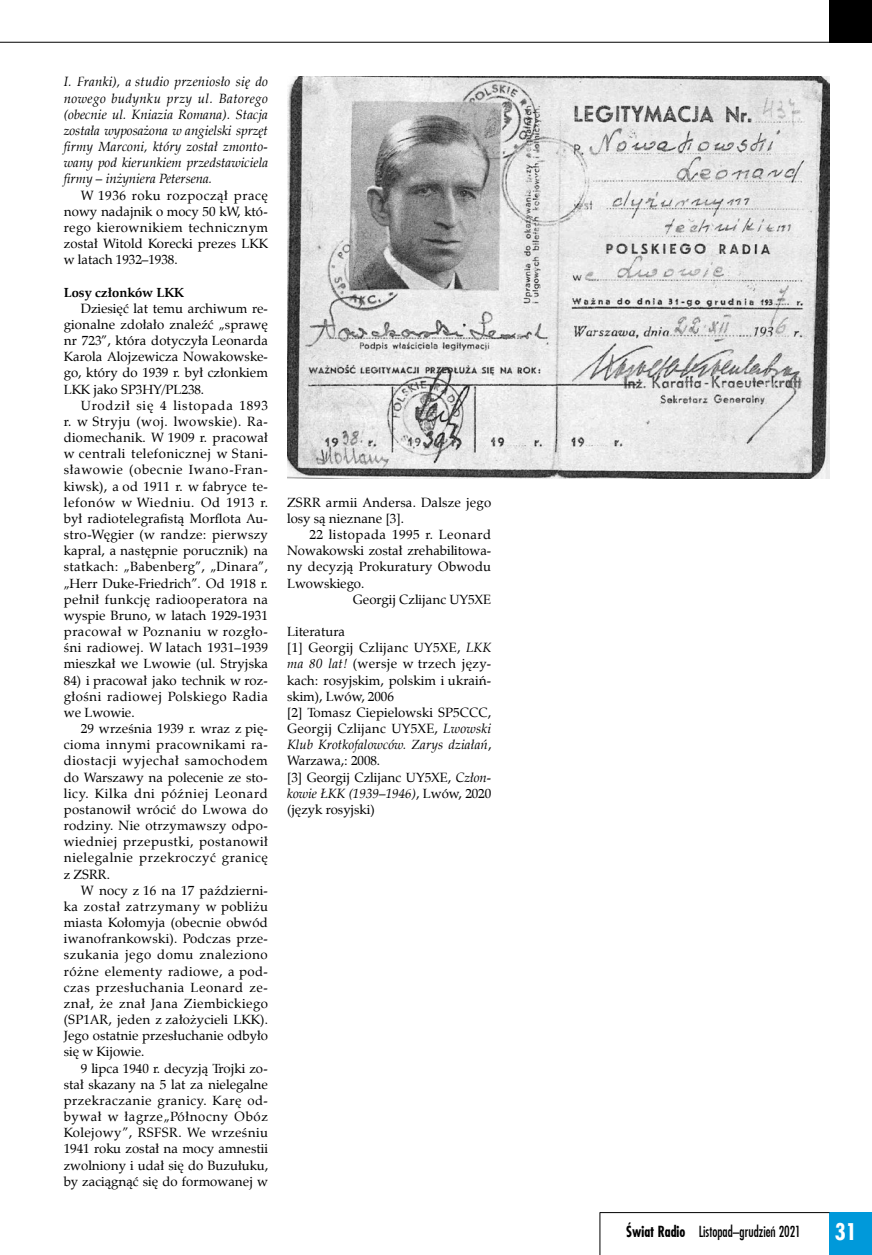
<style>
.page{position:relative;width:872px;height:1255px;background:#fff}
.page>*{position:absolute;margin:0;border:0;box-sizing:border-box;transform-origin:0 0}
.t1{font:700 22.5px "Fujiyama";color:#fff}
.t2{font:15px "Fujiyama";color:#000;scale:.9 1}
.t3{font:13.2px/16.2px "Zapf Calligr EU";letter-spacing:.005em;color:#000;text-align:justify}
.t4{font:italic 13.2px/16.2px "Zapf Calligr EU";letter-spacing:.005em;color:#000;text-align:justify}
.t5{font:13.2px "Zapf Calligr EU";letter-spacing:.04em;color:#000}
.t6{font:700 13.2px "Zapf Calligr EU";color:#000}
.s1{font-style:italic}
.s2{font-weight:700}
</style>
<div class="page">
<div style="left:829px;top:1212px;width:43px;height:42px;background:#0099da"></div>
<div style="left:829px;top:0;width:43px;height:43px;background:#000"></div>
<hr style="left:600px;top:1212px;width:229px;height:1px;background:#000">
<hr style="left:599px;top:1212px;width:1px;height:42px;background:#000">
<hr style="left:0;top:42px;width:872px;height:1px;background:#000">
<img style="left:287px;top:76px;width:542px;height:402px">
<p class="t4" style="left:64px;top:74px;width:206px">I. Franki), a studio przeniosło się do nowego budynku przy ul. Batorego (obecnie ul. Kniazia Romana). Stacja została wyposażona w angielski sprzęt firmy Marconi, który został zmonto&shy;wany pod kierunkiem przedstawiciela firmy – inżyniera Petersena.</p>
<p class="t3" style="left:64px;top:187px;width:206px;text-indent:17px">W 1936 roku rozpoczął pracę nowy nadajnik o mocy 50 kW, któ&shy;rego kierownikiem technicznym został Witold Korecki prezes LKK w latach 1932–1938.</p>
<p class="t6" style="left:64px;top:284px;width:121px">Losy członków LKK</p>
<p class="t3" style="left:64px;top:300px;width:206px;text-indent:17px">Dziesięć lat temu archiwum re&shy;gionalne zdołało znaleźć „sprawę nr 723”, która dotyczyła Leonarda Karola Alojzewicza Nowakowske&shy;go, który do 1939 r. był członkiem LKK jako SP3HY/PL238.</p>
<p class="t3" style="left:64px;top:397px;width:206px;text-indent:17px">Urodził się 4 listopada 1893 r. w Stryju (woj. lwowskie). Ra&shy;diomechanik. W 1909 r. pracował w centrali telefonicznej w Stani&shy;sławowie (obecnie Iwano-Fran&shy;kiwsk), a od 1911 r. w fabryce te&shy;lefonów w Wiedniu. Od 1913 r. był radiotelegrafistą Morflota Au&shy;stro-Węgier (w randze: pierwszy kapral, a następnie porucznik) na statkach: „Babenberg”, „Dinara”, „Herr Duke-Friedrich”. Od 1918 r. pełnił funkcję radiooperatora na wyspie Bruno, w latach 1929-1931 pracował w Poznaniu w rozgło&shy;śni radiowej. W latach 1931–1939 mieszkał we Lwowie (ul. Stryjska</p>
<p class="t3" style="left:64px;top:672px;width:206px">84) i pracował jako technik w roz&shy;głośni radiowej Polskiego Radia we Lwowie.</p>
<p class="t3" style="left:64px;top:720px;width:206px;text-indent:17px">29 września 1939 r. wraz z pię&shy;cioma innymi pracownikami ra&shy;diostacji wyjechał samochodem do Warszawy na polecenie ze sto&shy;licy. Kilka dni później Leonard postanowił wrócić do Lwowa do rodziny. Nie otrzymawszy odpo&shy;wiedniej przepustki, postanowił nielegalnie przekroczyć granicę z ZSRR.</p>
<p class="t3" style="left:64px;top:882px;width:206px;text-indent:17px">W nocy z 16 na 17 październi&shy;ka został zatrzymany w pobliżu miasta Kołomyja (obecnie obwód iwanofrankowski). Podczas prze&shy;szukania jego domu znaleziono różne elementy radiowe, a pod&shy;czas przesłuchania Leonard ze&shy;znał, że znał Jana Ziembickiego (SP1AR, jeden z założycieli LKK).<br>Jego ostatnie przesłuchanie odbyło się w Kijowie.</p>
<p class="t3" style="left:64px;top:1060px;width:206px;text-indent:17px">9 lipca 1940 r. decyzją Trojki zo&shy;stał skazany na 5 lat za nielegalne przekraczanie granicy. Karę od&shy;bywał w łagrze„Północny Obóz Kolejowy”, RSFSR. We wrześniu 1941 roku został na mocy amnestii zwolniony i udał się do Buzułuku, by zaciągnąć się do formowanej w</p>
<p class="t3" style="left:287px;top:494px;width:206px">ZSRR armii Andersa. Dalsze jego losy są nieznane [3].</p>
<p class="t5" style="left:309px;top:526px;width:183px">22 listopada 1995 r. Leonard</p>
<p class="t3" style="left:287px;top:543px;width:206px">Nowakowski został zrehabilitowa-</p>
<p class="t3" style="left:287px;top:559px;width:206px">ny decyzją Prokuratury Obwodu</p>
<p class="t3" style="left:287px;top:575px;width:79px">Lwowskiego.</p>
<p class="t3" style="left:353px;top:591px;width:140px">Georgij Czlijanc UY5XE</p>
<p class="t3" style="left:287px;top:623px;width:206px;text-align:left">Literatura<br>[1] Georgij Czlijanc UY5XE, <span class="s1">LKK ma 80 lat!</span> (wersje w trzech języ&shy;kach: rosyjskim, polskim i ukraiń&shy;skim), Lwów, 2006<br>[2] Tomasz Ciepielowski SP5CCC,<br>Georgij Czlijanc UY5XE, <span class="s1">Lwowski<br>Klub Krotkofalowców. Zarys działań</span>,<br>Warzawa,: 2008.<br>[3] Georgij Czlijanc UY5XE, <span class="s1">Człon&shy;kowie ŁKK (1939–1946)</span>, Lwów, 2020 (język rosyjski)</p>
<p class="t2" style="left:626px;top:1221px;width:195px"><span class="s2">Świat Radio</span> Listopad–grudzień 2021</p>
<h1 class="t1" style="left:834px;top:1216px;width:24px">31</h1>
</div>
